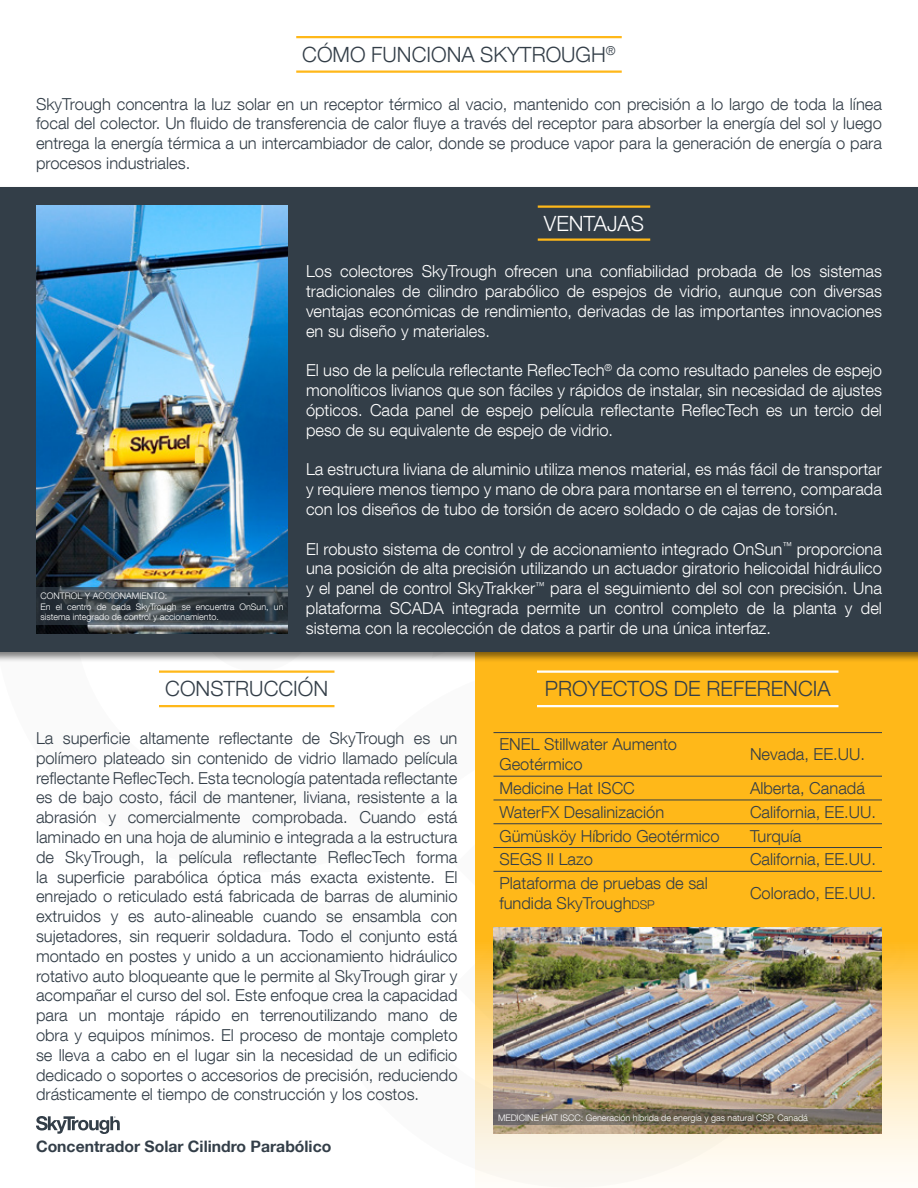
<style>
.page{position:relative;width:918px;height:1188px;background:#fff}
.page>*{position:absolute;margin:0;border:0;box-sizing:border-box;transform-origin:0 0}
.t1{font:300 21px "Helvetica Neue LT Com";color:#333e48}
.t2{font:300 21px "Helvetica Neue LT Com";color:#fff}
.t3{font:300 16.5px/19.8px "Helvetica Neue LT Com";color:#333e48;text-align:justify}
.t4{font:300 16.5px/19.8px "Helvetica Neue LT Com";color:#fff;text-align:justify}
.t5{font:700 15.75px "Helvetica 75";color:#333e48}
.t6{font:300 9px/10.8px "Helvetica Neue LT Com";color:#fff}
.s1{font-size:12px}
</style>
<div class="page">
<svg style="left:476px;top:663px;width:442px;height:524px;background:#fdc443"></svg>
<div style="left:0;top:186px;width:918px;height:477px;background:#000;opacity:.5"></div>
<div style="left:0;top:188px;width:918px;height:464px;background:#333e48"></div>
<hr style="left:296px;top:36px;width:326px;height:2px;background:#ffb819">
<hr style="left:296px;top:71px;width:326px;height:2px;background:#ffb819">
<hr style="left:159px;top:670px;width:175px;height:3px;background:#ffb819">
<hr style="left:159px;top:705px;width:175px;height:2px;background:#ffb819">
<hr style="left:537px;top:670px;width:301px;height:3px;background:#fff">
<hr style="left:537px;top:705px;width:301px;height:2px;background:#fff">
<hr style="left:538px;top:206px;width:112px;height:2px;background:#ffb819">
<hr style="left:538px;top:238px;width:112px;height:3px;background:#ffb819">
<img style="left:36px;top:206px;width:252px;height:428px">
<svg style="left:36px;top:1116px;width:84px;height:18px"></svg>
<img style="left:494px;top:927px;width:388px;height:207px">
<svg style="left:36px;top:588px;width:252px;height:37px"></svg>
<svg style="left:494px;top:1110px;width:388px;height:15px;background:#6c665a"></svg>
<hr style="left:494px;top:732px;width:250px;height:1px;background:#333e48">
<hr style="left:494px;top:776px;width:250px;height:1px;background:#333e48">
<hr style="left:744px;top:732px;width:138px;height:1px;background:#333e48">
<hr style="left:744px;top:776px;width:138px;height:1px;background:#333e48">
<hr style="left:494px;top:800px;width:250px;height:1px;background:#333e48">
<hr style="left:744px;top:800px;width:138px;height:1px;background:#333e48">
<hr style="left:494px;top:823px;width:250px;height:1px;background:#333e48">
<hr style="left:744px;top:823px;width:138px;height:1px;background:#333e48">
<hr style="left:494px;top:847px;width:250px;height:1px;background:#333e48">
<hr style="left:744px;top:847px;width:138px;height:1px;background:#333e48">
<hr style="left:494px;top:871px;width:250px;height:1px;background:#333e48">
<hr style="left:744px;top:871px;width:138px;height:1px;background:#333e48">
<p class="t1" style="left:302px;top:42px;width:315px">CÓMO FUNCIONA SKYTROUGH<sup>®</sup></p>
<p class="t3" style="left:36px;top:93px;width:848px">SkyTrough concentra la luz solar en un receptor térmico al vacio, mantenido con precisión a lo largo de toda la línea focal del colector. Un fluido de transferencia de calor fluye a través del receptor para absorber la energía del sol y luego entrega la energía térmica a un intercambiador de calor, donde se produce vapor para la generación de energía o para procesos industriales.</p>
<p class="t6" style="left:40px;top:590px;width:245px">CONTROL Y ACCIONAMIENTO:<br>En el centro de cada SkyTrough se encuentra OnSun, un sistema integrado de control y accionamiento.</p>
<p class="t2" style="left:544px;top:210px;width:102px">VENTAJAS</p>
<p class="t4" style="left:306px;top:261px;width:578px">Los colectores SkyTrough ofrecen una confiabilidad probada de los sistemas tradicionales de cilindro parabólico de espejos de vidrio, aunque con diversas ventajas económicas de rendimiento, derivadas de las importantes innovaciones en su diseño y materiales.</p>
<p class="t4" style="left:306px;top:360px;width:578px">El uso de la película reflectante ReflecTech<sup>®</sup> da como resultado paneles de espejo monolíticos livianos que son fáciles y rápidos de instalar, sin necesidad de ajustes ópticos. Cada panel de espejo película reflectante ReflecTech es un tercio del peso de su equivalente de espejo de vidrio.</p>
<p class="t4" style="left:306px;top:459px;width:578px">La estructura liviana de aluminio utiliza menos material, es más fácil de transportar y requiere menos tiempo y mano de obra para montarse en el terreno, comparada con los diseños de tubo de torsión de acero soldado o de cajas de torsión.</p>
<p class="t4" style="left:306px;top:539px;width:578px">El robusto sistema de control y de accionamiento integrado OnSun<sup>™</sup> proporciona una posición de alta precisión utilizando un actuador giratorio helicoidal hidráulico y el panel de control SkyTrakker<sup>™</sup> para el seguimiento del sol con precisión. Una plataforma SCADA integrada permite un control completo de la planta y del sistema con la recolección de datos a partir de una única interfaz.</p>
<p class="t1" style="left:165px;top:676px;width:165px">CONSTRUCCIÓN</p>
<p class="t1" style="left:545px;top:676px;width:287px">PROYECTOS DE REFERENCIA</p>
<p class="t3" style="left:36px;top:728px;width:423px">La superficie altamente reflectante de SkyTrough es un polímero plateado sin contenido de vidrio llamado película reflectante ReflecTech. Esta tecnología patentada reflectante es de bajo costo, fácil de mantener, liviana, resistente a la abrasión y comercialmente comprobada. Cuando está laminado en una hoja de aluminio e integrada a la estructura de SkyTrough, la película reflectante ReflecTech forma la superficie parabólica óptica más exacta existente. El enrejado o reticulado está fabricada de barras de aluminio extruidos y es auto-alineable cuando se ensambla con sujetadores, sin requerir soldadura. Todo el conjunto está montado en postes y unido a un accionamiento hidráulico rotativo auto bloqueante que le permite al SkyTrough girar y acompañar el curso del sol. Este enfoque crea la capacidad para un montaje rápido en terrenoutilizando mano de obra y equipos mínimos. El proceso de montaje completo se lleva a cabo en el lugar sin la necesidad de un edificio dedicado o soportes o accesorios de precisión, reduciendo drásticamente el tiempo de construcción y los costos.</p>
<p class="t5" style="left:36px;top:1137px;width:297px">Concentrador Solar Cilindro Parabólico</p>
<p class="t3" style="left:500px;top:734px;width:179px">ENEL Stillwater Aumento<br>Geotérmico</p>
<p class="t3" style="left:750px;top:744px;width:116px">Nevada, EE.UU.</p>
<p class="t3" style="left:500px;top:778px;width:137px">Medicine Hat ISCC</p>
<p class="t3" style="left:750px;top:778px;width:116px">Alberta, Canadá</p>
<p class="t3" style="left:500px;top:802px;width:166px">WaterFX Desalinización</p>
<p class="t3" style="left:750px;top:802px;width:128px">California, EE.UU.</p>
<p class="t3" style="left:500px;top:825px;width:222px">Gümüsköy Híbrido Geotérmico</p>
<p class="t3" style="left:750px;top:825px;width:53px">Turquía</p>
<p class="t3" style="left:500px;top:849px;width:95px">SEGS II Lazo</p>
<p class="t3" style="left:750px;top:849px;width:128px">California, EE.UU.</p>
<p class="t3" style="left:500px;top:873px;width:210px">Plataforma de pruebas de sal fundida SkyTrough<span class="s1">DSP</span></p>
<p class="t3" style="left:750px;top:883px;width:127px">Colorado, EE.UU.</p>
<p class="t6" style="left:498px;top:1112px;width:311px">MEDICINE HAT ISCC: Generación híbrida de energía y gas natural CSP, Canadá</p>
</div>
